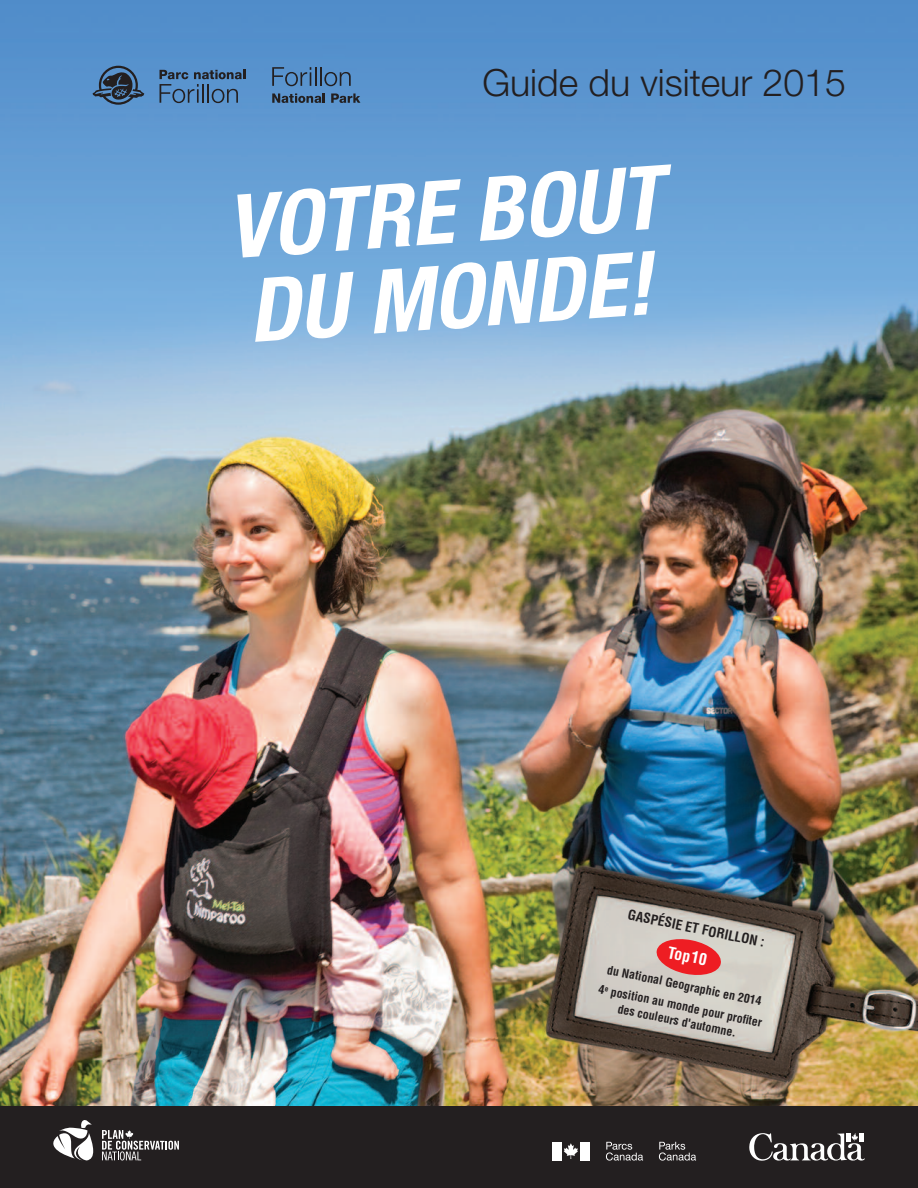
<style>
.page{position:relative;width:918px;height:1188px;background:#fff}
.page>*{position:absolute;margin:0;border:0;box-sizing:border-box;transform-origin:0 0}
.t1{font:300 37.5px "Helvetica Neue";color:#231f20}
.t2{font:700 condensed 16.05px "Helvetica LT Std";color:#fff}
.t3{font:700 condensed 13.5px "Helvetica LT Std";color:#231f20}
.t4{font:700 condensed 12px/20.7px "Helvetica LT Std";color:#231f20;text-align:center}
</style>
<div class="page">
<img style="left:0;top:0;width:918px;height:1106px">
<div style="left:0;top:1106px;width:918px;height:82px;background:#231f20"></div>
<div style="left:552px;top:1142px;width:10px;height:18px;background:#fff"></div>
<svg style="left:564px;top:1143px;width:14px;height:16px"></svg>
<div style="left:580px;top:1142px;width:9px;height:18px;background:#fff"></div>
<svg style="left:659px;top:1142px;width:37px;height:19px"></svg>
<svg style="left:606px;top:1142px;width:37px;height:19px"></svg>
<svg style="left:749px;top:1133px;width:116px;height:28px"></svg>
<svg style="left:102px;top:1130px;width:77px;height:30px"></svg>
<svg style="left:53px;top:1120px;width:40px;height:40px"></svg>
<svg style="left:160px;top:70px;width:85px;height:33px;background:#4b76a2"></svg>
<svg style="left:272px;top:93px;width:53px;height:10px"></svg>
<svg style="left:331px;top:93px;width:29px;height:10px"></svg>
<svg style="left:272px;top:67px;width:79px;height:19px;background:#4a76a2"></svg>
<svg style="left:93px;top:66px;width:52px;height:39px;background:#426386"></svg>
<svg style="left:237px;top:164px;width:434px;height:178px"></svg>
<svg style="left:655px;top:937px;width:68px;height:40px;background:#e45d5e"></svg>
<h1 class="t1" style="left:482px;top:69px;width:365px">Guide du visiteur 2015</h1>
<p class="t3" style="left:629px;top:909px;width:141px;rotate:12deg">GASPÉSIE ET FORILLON :</p>
<p class="t4" style="left:605px;top:959px;width:168px;rotate:12deg">du National Geographic en 2014<br>4<sup>e</sup> position au monde pour profi ter</p>
<h2 class="t2" style="left:669px;top:946px;width:41px;rotate:12deg">Top10</h2>
<p class="t4" style="left:620px;top:999px;width:122px;rotate:12deg">des couleurs d'automne.</p>
</div>
